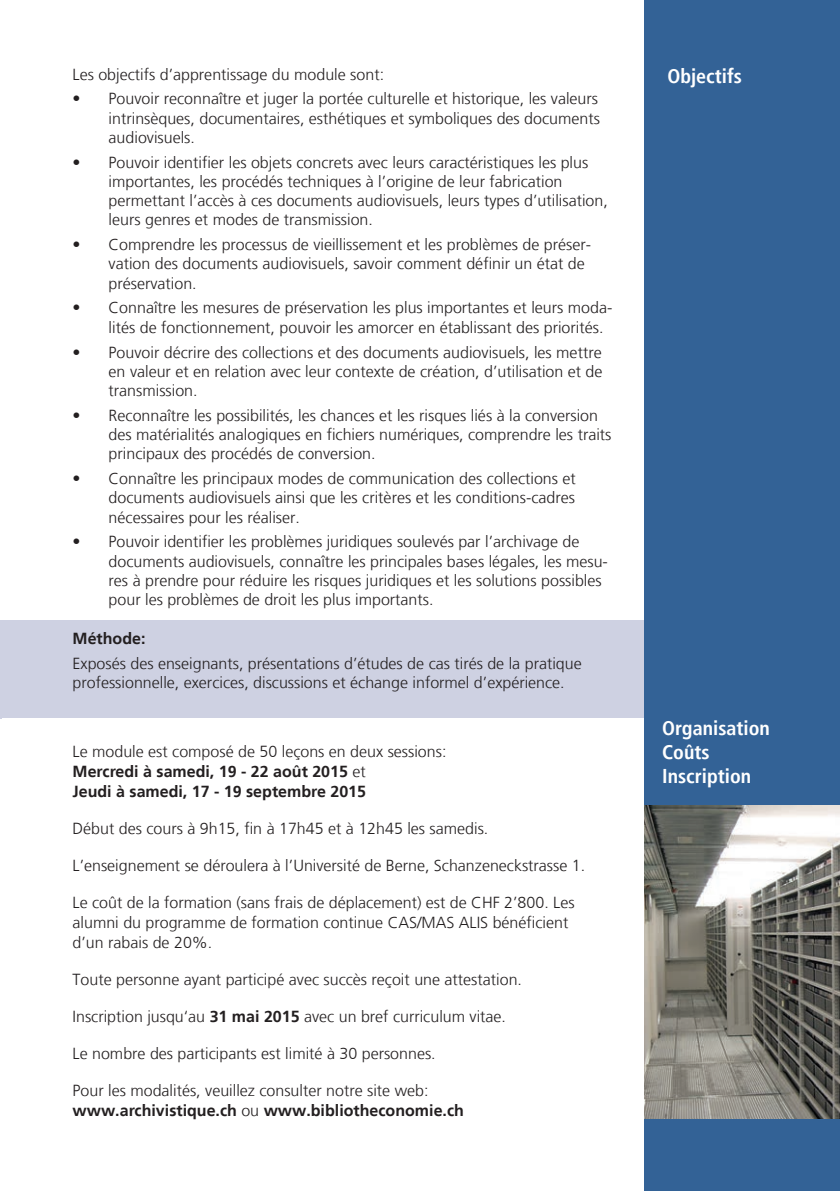
<style>
.page{position:relative;width:840px;height:1191px;background:#fff}
.page>*{position:absolute;margin:0;border:0;box-sizing:border-box;transform-origin:0 0}
.t1{font:700 condensed 20px/24px "Frutiger";color:#fff}
.t2{font:300 16px/19.2px "Frutiger";color:#231f20}
.t3{font:700 16px/20px "Frutiger";color:#231f20}
.s1{font-weight:300}
.s2{font-weight:700}
</style>
<div class="page">
<div style="left:0;top:620px;width:644px;height:97px;background:#ced1e2"></div>
<hr style="left:0;top:620px;width:1px;height:98px;background:#ced1e2">
<div style="left:644px;top:0;width:195px;height:1191px;background:#336296"></div>
<img style="left:644px;top:805px;width:195px;height:314px">
<p class="t2" style="left:73px;top:65px;width:313px">Les objectifs d’apprentissage du module sont:</p>
<p class="t2" style="left:109px;top:89px;width:492px;text-align:justify;text-indent:-36px">• Pouvoir reconnaître et juger la portée culturelle et historique, les valeurs intrinsèques, documentaires, esthétiques et symboliques des documents audiovisuels.</p>
<p class="t2" style="left:109px;top:153px;width:500px;text-indent:-36px">• Pouvoir identifier les objets concrets avec leurs caractéristiques les plus importantes, les procédés techniques à l’origine de leur fabrication permettant l’accès à ces documents audiovisuels, leurs types d’utilisation, leurs genres et modes de transmission.</p>
<p class="t2" style="left:109px;top:235px;width:483px;text-indent:-36px">• Comprendre les processus de vieillissement et les problèmes de préser&shy;vation des documents audiovisuels, savoir comment définir un état de préservation.</p>
<p class="t2" style="left:109px;top:298px;width:505px;text-indent:-36px">• Connaître les mesures de préservation les plus importantes et leurs moda&shy;lités de fonctionnement, pouvoir les amorcer en établissant des priorités.</p>
<p class="t2" style="left:109px;top:343px;width:495px;text-align:justify;text-indent:-36px">• Pouvoir décrire des collections et des documents audiovisuels, les mettre en valeur et en relation avec leur contexte de création, d’utilisation et de transmission.</p>
<p class="t2" style="left:109px;top:406px;width:504px;text-indent:-36px">• Reconnaître les possibilités, les chances et les risques liés à la conversion des matérialités analogiques en fichiers numériques, comprendre les traits principaux des procédés de conversion.</p>
<p class="t2" style="left:109px;top:469px;width:468px;text-align:justify;text-indent:-36px">• Connaître les principaux modes de communication des collections et documents audiovisuels ainsi que les critères et les conditions-cadres nécessaires pour les réaliser.</p>
<p class="t2" style="left:109px;top:532px;width:500px;text-indent:-36px">• Pouvoir identifier les problèmes juridiques soulevés par l’archivage de documents audiovisuels, connaître les principales bases légales, les mesu&shy;res à prendre pour réduire les risques juridiques et les solutions possibles pour les problèmes de droit les plus importants.</p>
<p class="t3" style="left:73px;top:629px;width:74px">Méthode:</p>
<p class="t2" style="left:73px;top:654px;width:510px">Exposés des enseignants, présentations d’études de cas tirés de la pratique professionnelle, exercices, discussions et échange informel d’expérience.</p>
<p class="t3" style="left:73px;top:741px;width:375px"><span class="s1">Le module est composé de 50 leçons en deux sessions:<br></span>Mercredi à samedi, 19 - 22 août 2015 <span class="s1">et<br></span>Jeudi à samedi, 17 - 19 septembre 2015</p>
<p class="t2" style="left:73px;top:819px;width:417px">Début des cours à 9h15, fin à 17h45 et à 12h45 les samedis.</p>
<p class="t2" style="left:73px;top:856px;width:514px">L’enseignement se déroulera à l’Université de Berne, Schanzeneckstrasse 1.</p>
<p class="t2" style="left:73px;top:892px;width:503px;line-height:20px">Le coût de la formation (sans frais de déplacement) est de CHF 2’800. Les alumni du programme de formation continue CAS/MAS ALIS bénéficient d’un rabais de 20%.</p>
<p class="t2" style="left:73px;top:970px;width:450px">Toute personne ayant participé avec succès reçoit une attestation.</p>
<p class="t2" style="left:73px;top:1007px;width:434px">Inscription jusqu‘au <span class="s2">31 mai 2015</span> avec un bref curriculum vitae.</p>
<p class="t2" style="left:73px;top:1044px;width:364px">Le nombre des participants est limité à 30 personnes.</p>
<p class="t2" style="left:73px;top:1080px;width:392px;line-height:20px">Pour les modalités, veuillez consulter notre site web: <span class="s2">www.archivistique.ch</span> ou <span class="s2">www.bibliotheconomie.ch</span></p>
<p class="t1" style="left:667px;top:64px;width:76px">Objectifs</p>
<p class="t1" style="left:661px;top:716px;width:109px">Organisation<br>Coûts<br>Inscription</p>
</div>
